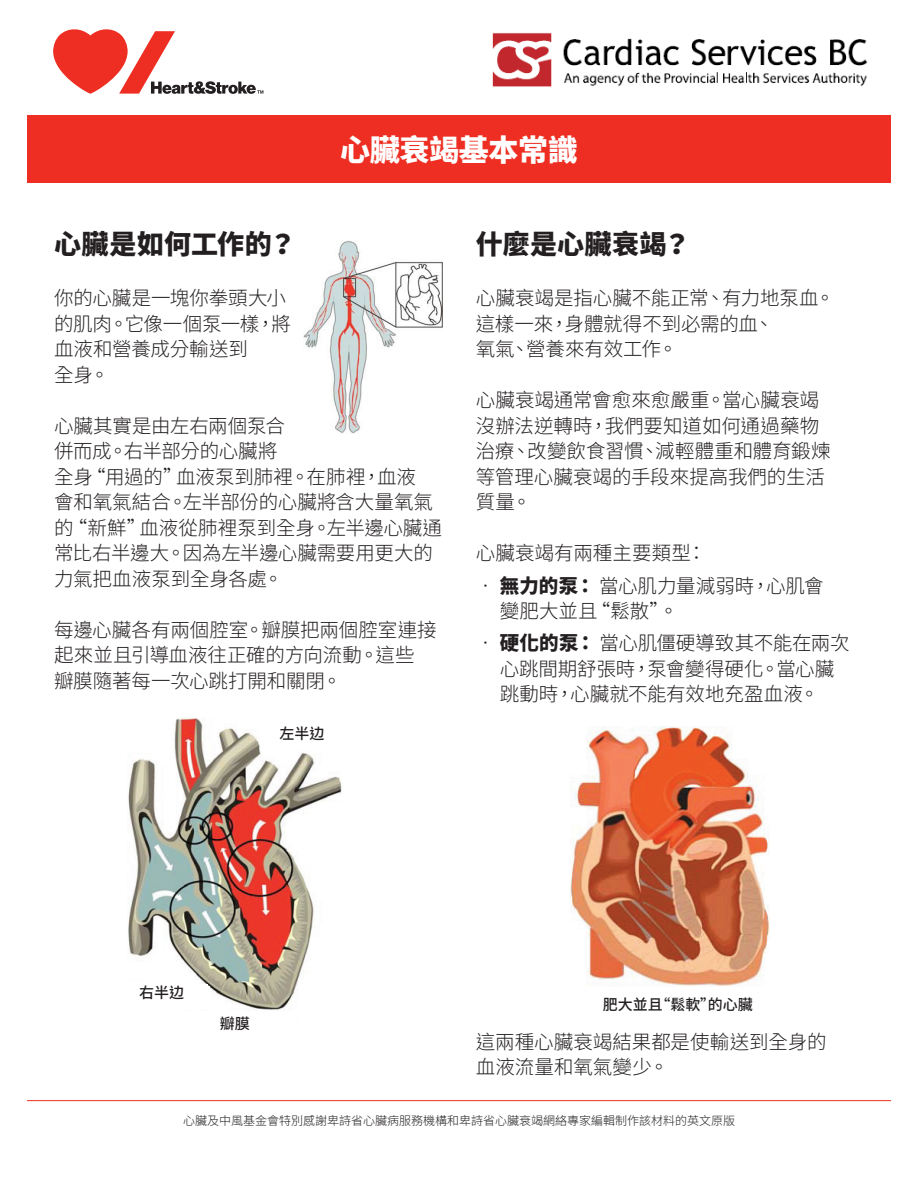
<style>
.page{position:relative;width:918px;height:1188px;background:#fff}
.page>*{position:absolute;margin:0;border:0;box-sizing:border-box;transform-origin:0 0}
.t1{font:800 30px "Source Han Sans TW";letter-spacing:-.01em;color:#fff}
.head_1{font:800 27px "Source Han Sans TW";letter-spacing:.015em;color:#231f20}
.body_1{font:300 19.5px/25.5px "Source Han Sans TW";letter-spacing:-.005em;color:#231f20}
.bullets_1{font:300 19.5px/25.5px "Source Han Sans TW";letter-spacing:-.005em;color:#231f20}
.t2{font:500 15px "Source Han Sans TW";color:#231f20}
.t3{font:300 12px "Source Han Sans TW";color:#231f20}
.s1{font-weight:800}
</style>
<div class="page">
<div style="left:27px;top:115px;width:864px;height:68px;background:#ee2e22"></div>
<img style="left:303px;top:241px;width:139px;height:193px">
<img style="left:128px;top:718px;width:214px;height:292px">
<img style="left:570px;top:727px;width:200px;height:260px">
<div style="left:260px;top:716px;width:84px;height:33px;background:#fff"></div>
<div style="left:123px;top:980px;width:77px;height:23px;background:#fff"></div>
<div style="left:195px;top:985px;width:13px;height:15px;background:#fff"></div>
<div style="left:197px;top:987px;width:12px;height:15px;background:#fff"></div>
<svg style="left:53px;top:29px;width:210px;height:65px"></svg>
<hr style="left:27px;top:1100px;width:864px;height:1px;background:#ee2e22">
<img style="left:492px;top:32px;width:376px;height:55px">
<p class="t1" style="left:340px;top:133px;width:239px">心臟衰竭基本常識</p>
<p class="head_1" style="left:54px;top:229px;width:244px">心臟是如何工作的？</p>
<p class="body_1" style="left:54px;top:286px;width:239px">你的心臟是一塊你拳頭大小的肌肉。它像一個泵一樣，將血液和營養成分輸送到</p>
<p class="body_1" style="left:54px;top:362px;width:57px">全身。</p>
<p class="body_1" style="left:54px;top:413px;width:232px">心臟其實是由左右兩個泵合併而成。右半部分的心臟將</p>
<p class="body_1" style="left:54px;top:464px;width:390px">全身“用過的”血液泵到肺裡。在肺裡，血液<br>會和氧氣結合。左半部份的心臟將含大量氧氣的“新鮮”血液從肺裡泵到全身。左半邊心臟通常比右半邊大。因為左半邊心臟需要用更大的力氣把血液泵到全身各處。</p>
<p class="body_1" style="left:54px;top:617px;width:384px">每邊心臟各有兩個腔室。瓣膜把兩個腔室連接起來並且引導血液往正確的方向流動。這些</p>
<p class="body_1" style="left:54px;top:668px;width:289px">瓣膜隨著每一次心跳打開和關閉。</p>
<p class="t2" style="left:280px;top:725px;width:46px">左半边</p>
<p class="head_1" style="left:476px;top:229px;width:216px">什麼是心臟衰竭？</p>
<p class="body_1" style="left:476px;top:286px;width:360px">心臟衰竭是指心臟不能正常、有力地泵血。這樣一來，身體就得不到必需的血、</p>
<p class="body_1" style="left:476px;top:337px;width:203px">氧氣、營養來有效工作。</p>
<p class="body_1" style="left:476px;top:388px;width:356px">心臟衰竭通常會愈來愈嚴重。當心臟衰竭沒辦法逆轉時，我們要知道如何通過藥物治療、改變飲食習慣、減輕體重和體育鍛煉等管理心臟衰竭的手段來提高我們的生活質量。</p>
<p class="body_1" style="left:476px;top:541px;width:232px">心臟衰竭有兩種主要類型：</p>
<p class="bullets_1" style="left:500px;top:573px;width:325px;text-indent:-24px">• <span class="s1">無力的泵：</span> 當心肌力量減弱時，心肌會變肥大並且“鬆散”。</p>
<p class="bullets_1" style="left:476px;top:631px;width:375px;text-align:center">• <span class="s1">硬化的泵：</span> 當心肌僵硬導致其不能在兩次心跳間期舒張時，泵會變得硬化。當心臟<br>跳動時，心臟就不能有效地充盈血液。</p>
<p class="t2" style="left:139px;top:984px;width:46px">右半边</p>
<p class="t2" style="left:220px;top:1015px;width:31px">瓣膜环绕</p>
<p class="t2" style="left:603px;top:996px;width:151px">肥大並且“鬆軟”的心臟</p>
<p class="body_1" style="left:476px;top:1029px;width:352px">這兩種心臟衰竭結果都是使輸送到全身的血液流量和氧氣變少。</p>
<p class="t3" style="left:183px;top:1114px;width:553px">心臟及中風基金會特別感謝卑詩省心臟病服務機構和卑詩省心臟衰竭網絡專家編輯制作該材料的英文原版</p>
</div>
